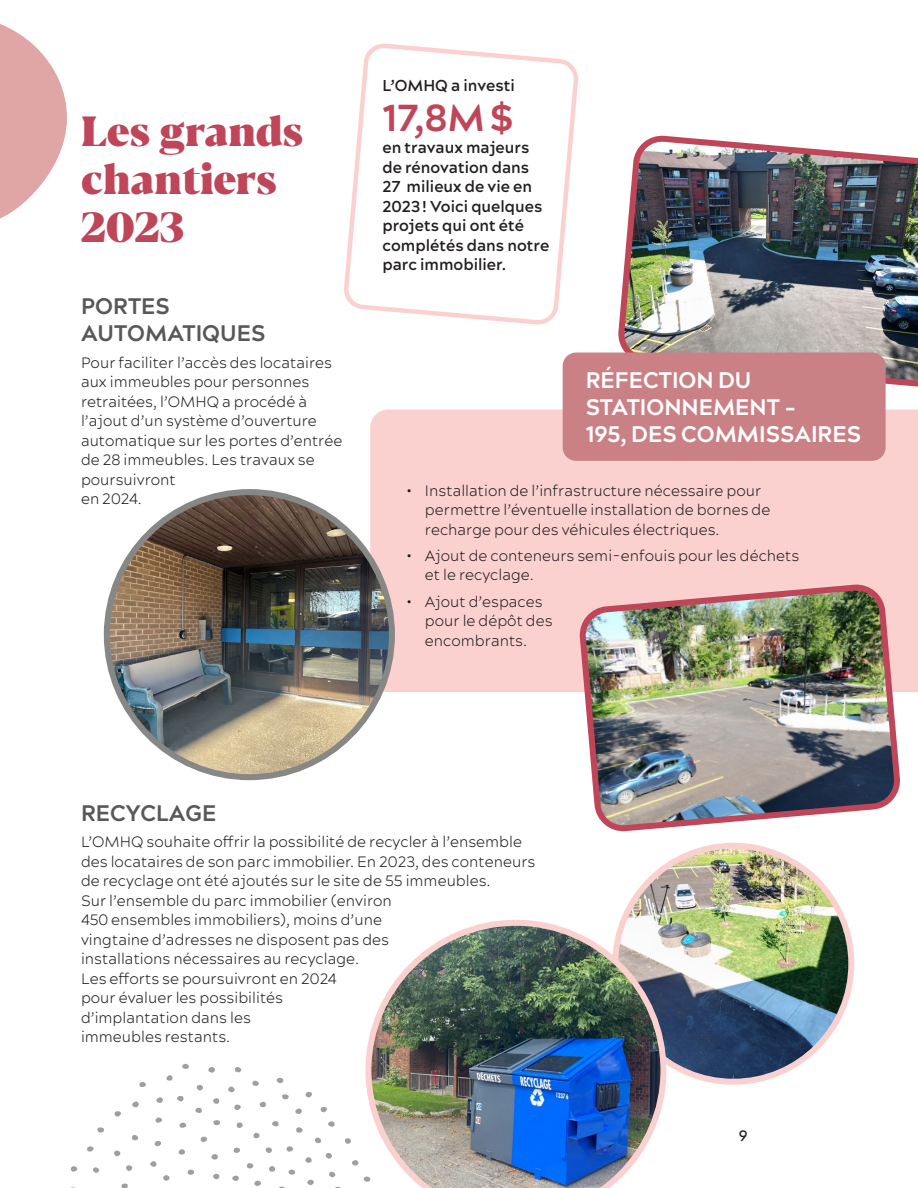
<style>
.page{position:relative;width:918px;height:1188px;background:#fff}
.page>*{position:absolute;margin:0;border:0;box-sizing:border-box;transform-origin:0 0}
.Titre_rouge_30pts{font:800 42px/48px "Blacker Pro Dis";color:#bf4659}
.Texte_justifie_10pts{font:700 37.5px "Acherus Grotesque";color:#bf4659}
.ST_Acherus_15pts{font:700 22.5px/27px "Acherus Grotesque";color:#fff}
.ST_Acherus_15pts-2{font:700 22.5px/27px "Acherus Grotesque";color:#57585a}
.Texte_justifie_10pts-2{font:600 15.75px/19.5px "Acherus Grotesque";color:#231f20}
.Texte_justifie_10pts-3{font:300 15px/19.5px "Acherus Grotesque";color:#231f20}
.t1{font:500 15px "Acherus Grotesque";color:#231f20}
.s1{font-weight:700}
</style>
<div class="page">
<svg style="left:182px;top:1064px;width:7px;height:5px"></svg>
<svg style="left:97px;top:1127px;width:7px;height:6px"></svg>
<svg style="left:187px;top:1170px;width:8px;height:5px"></svg>
<svg style="left:200px;top:1137px;width:7px;height:5px"></svg>
<svg style="left:131px;top:1135px;width:8px;height:5px"></svg>
<svg style="left:179px;top:1123px;width:8px;height:5px"></svg>
<svg style="left:177px;top:1096px;width:7px;height:5px"></svg>
<svg style="left:70px;top:1166px;width:8px;height:6px"></svg>
<svg style="left:260px;top:1102px;width:6px;height:5px"></svg>
<svg style="left:154px;top:1141px;width:7px;height:5px"></svg>
<svg style="left:352px;top:1160px;width:7px;height:5px"></svg>
<svg style="left:234px;top:1067px;width:8px;height:5px"></svg>
<svg style="left:286px;top:1146px;width:7px;height:6px"></svg>
<svg style="left:265px;top:1147px;width:7px;height:6px"></svg>
<svg style="left:156px;top:1097px;width:7px;height:6px"></svg>
<svg style="left:233px;top:1148px;width:7px;height:5px"></svg>
<svg style="left:282px;top:1094px;width:7px;height:5px"></svg>
<svg style="left:114px;top:1151px;width:7px;height:5px"></svg>
<svg style="left:195px;top:1108px;width:7px;height:5px"></svg>
<svg style="left:288px;top:1170px;width:7px;height:5px"></svg>
<svg style="left:328px;top:1121px;width:7px;height:6px"></svg>
<svg style="left:296px;top:1127px;width:7px;height:6px"></svg>
<svg style="left:178px;top:1149px;width:7px;height:6px"></svg>
<svg style="left:163px;top:1175px;width:7px;height:6px"></svg>
<svg style="left:166px;top:1075px;width:7px;height:6px"></svg>
<svg style="left:87px;top:1146px;width:7px;height:6px"></svg>
<svg style="left:305px;top:1157px;width:7px;height:6px"></svg>
<svg style="left:213px;top:1098px;width:7px;height:6px"></svg>
<svg style="left:307px;top:1180px;width:7px;height:5px"></svg>
<svg style="left:93px;top:1167px;width:7px;height:6px"></svg>
<svg style="left:132px;top:1102px;width:7px;height:5px"></svg>
<svg style="left:320px;top:1107px;width:7px;height:5px"></svg>
<svg style="left:234px;top:1105px;width:7px;height:5px"></svg>
<svg style="left:114px;top:1111px;width:7px;height:6px"></svg>
<svg style="left:253px;top:1133px;width:7px;height:5px"></svg>
<svg style="left:329px;top:1172px;width:7px;height:5px"></svg>
<svg style="left:211px;top:1154px;width:7px;height:6px"></svg>
<svg style="left:315px;top:1138px;width:6px;height:5px"></svg>
<svg style="left:232px;top:1176px;width:7px;height:5px"></svg>
<svg style="left:213px;top:1174px;width:7px;height:5px"></svg>
<svg style="left:252px;top:1081px;width:7px;height:5px"></svg>
<svg style="left:272px;top:1121px;width:7px;height:5px"></svg>
<svg style="left:228px;top:1087px;width:7px;height:5px"></svg>
<svg style="left:276px;top:1078px;width:8px;height:5px"></svg>
<svg style="left:150px;top:1161px;width:7px;height:6px"></svg>
<svg style="left:196px;top:1085px;width:7px;height:5px"></svg>
<svg style="left:325px;top:1153px;width:7px;height:6px"></svg>
<svg style="left:208px;top:1067px;width:7px;height:6px"></svg>
<svg style="left:254px;top:1181px;width:7px;height:5px"></svg>
<svg style="left:155px;top:1117px;width:7px;height:6px"></svg>
<svg style="left:345px;top:1138px;width:6px;height:6px"></svg>
<svg style="left:126px;top:1165px;width:7px;height:6px"></svg>
<svg style="left:247px;top:1163px;width:7px;height:5px"></svg>
<svg style="left:213px;top:1120px;width:7px;height:5px"></svg>
<svg style="left:295px;top:1109px;width:7px;height:5px"></svg>
<svg style="left:139px;top:1082px;width:7px;height:5px"></svg>
<svg style="left:121px;top:1184px;width:7px;height:4px"></svg>
<svg style="left:306px;top:1092px;width:6px;height:5px"></svg>
<svg style="left:236px;top:1122px;width:7px;height:6px"></svg>
<svg style="left:269px;top:1166px;width:6px;height:6px"></svg>
<img style="left:615px;top:135px;width:303px;height:252px">
<svg style="left:0;top:24px;width:67px;height:195px"></svg>
<div style="left:370px;top:410px;width:548px;height:282px;background:#fbd1cf"></div>
<div style="left:563px;top:353px;width:323px;height:108px;background:#ca8186;border-radius:14px"></div>
<svg style="left:344px;top:43px;width:234px;height:282px"></svg>
<img style="left:107px;top:492px;width:285px;height:285px;border-radius:143px">
<img style="left:582px;top:586px;width:316px;height:243px">
<img style="left:615px;top:846px;width:236px;height:236px;border-radius:118px">
<img style="left:365px;top:920px;width:301px;height:268px">
<p class="Titre_rouge_30pts" style="left:81px;top:103px;width:224px">Les grands chantiers<br>2023</p>
<p class="ST_Acherus_15pts-2" style="left:81px;top:292px;width:186px">PORTES<br>AUTOMATIQUES</p>
<p class="Texte_justifie_10pts-3" style="left:81px;top:352px;width:263px">Pour faciliter l’accès des locataires aux immeubles pour personnes retraitées, l’OMHQ a procédé à l’ajout d’un système d’ouverture automatique sur les portes d’entrée de 28 immeubles. Les travaux se poursuivront<br>en 2024.</p>
<p class="Texte_justifie_10pts-2" style="left:382px;top:75px;width:134px">L’OMHQ a investi</p>
<p class="Texte_justifie_10pts" style="left:382px;top:94px;width:133px">17,8M$</p>
<p class="Texte_justifie_10pts-2" style="left:382px;top:137px;width:168px">en travaux majeurs de rénovation dans<br>27 milieux de vie en<br>2023! Voici quelques projets qui ont été complétés dans notre parc immobilier.</p>
<p class="ST_Acherus_15pts" style="left:586px;top:366px;width:277px">RÉFECTION DU<br>STATIONNEMENT -<br>195, DES COMMISSAIRES</p>
<p class="Texte_justifie_10pts-3" style="left:425px;top:480px;width:347px;text-indent:-18px"><span class="s1">•</span> Installation de l’infrastructure nécessaire pour permettre l’éventuelle installation de bornes de recharge pour des véhicules électriques.</p>
<p class="Texte_justifie_10pts-3" style="left:425px;top:545px;width:376px;text-indent:-18px"><span class="s1">•</span> Ajout de conteneurs semi-enfouis pour les déchets et le recyclage.</p>
<p class="Texte_justifie_10pts-3" style="left:425px;top:591px;width:129px;text-indent:-18px"><span class="s1">•</span> Ajout d’espaces pour le dépôt des encombrants.</p>
<p class="ST_Acherus_15pts-2" style="left:81px;top:799px;width:137px">RECYCLAGE</p>
<p class="Texte_justifie_10pts-3" style="left:81px;top:832px;width:456px">L’OMHQ souhaite offrir la possibilité de recycler à l’ensemble des locataires de son parc immobilier. En 2023, des conteneurs de recyclage ont été ajoutés sur le site de 55 immeubles.<br>Sur l’ensemble du parc immobilier (environ<br>450 ensembles immobiliers), moins d’une<br>vingtaine d’adresses ne disposent pas des<br>installations nécessaires au recyclage.<br>Les efforts se poursuivront en 2024<br>pour évaluer les possibilités<br>d’implantation dans les<br>immeubles restants.</p>
<p class="t1" style="left:739px;top:1126px;width:10px">9</p>
</div>
